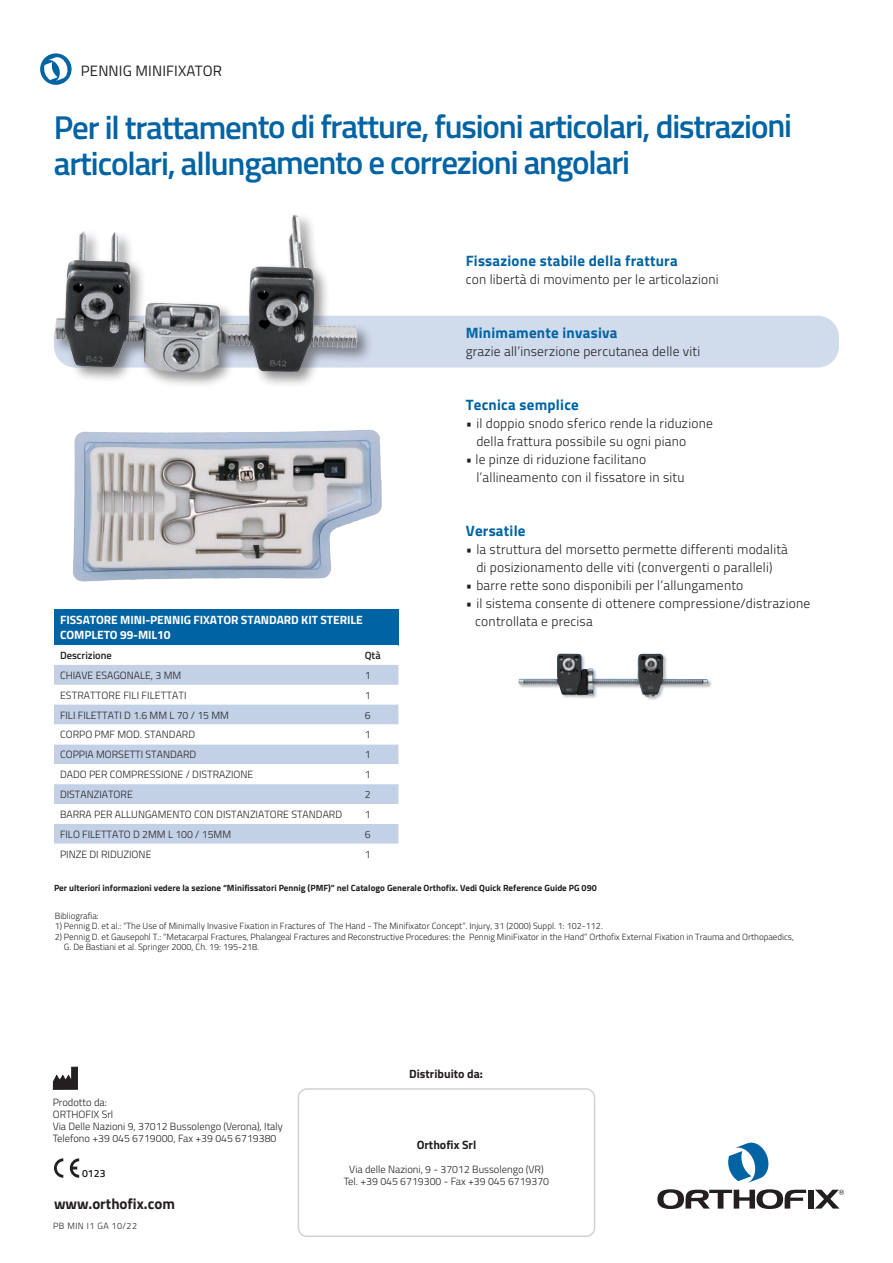
<style>
.page{position:relative;width:893px;height:1263px;background:#fff}
.page>*{position:absolute;margin:0;border:0;box-sizing:border-box;transform-origin:0 0}
.t1{font:600 33px/36.2px "Titillium";letter-spacing:-.04em;color:#0063a4}
.t2{font:700 15px "Titillium";letter-spacing:.015em;color:#0063a4}
.t3{font:15px "Titillium";letter-spacing:.01em;color:#231f20}
.t4{font:700 15px "Titillium";color:#231f20}
.t5{font:300 13.5px/18px "Titillium";letter-spacing:.015em;color:#231f20}
.t6{font:700 12px/15px "Titillium";letter-spacing:-.005em;color:#fff}
.t7{font:700 12px "Titillium";color:#231f20}
.t8{font:300 10.5px/12px "Titillium";color:#231f20}
.t9{font:600 10.5px "Titillium";color:#231f20}
.t10{font:300 9px/10.5px "Titillium";color:#231f20}
.t11{font:700 9px "Titillium";color:#231f20}
.t12{font:300 9px "Titillium";letter-spacing:.05em;color:#231f20}
</style>
<div class="page">
<div style="left:54px;top:316px;width:785px;height:51px;background:#d0dbec;border-radius:21px"></div>
<svg style="left:40px;top:53px;width:32px;height:32px"></svg>
<svg style="left:44px;top:56px;width:25px;height:25px"></svg>
<div style="left:518px;top:653px;width:194px;height:48px;background:#231f20;opacity:.3"></div>
<img style="left:519px;top:654px;width:189px;height:43px">
<div style="left:51px;top:211px;width:323px;height:178px;background:#231f20;opacity:.5"></div>
<img style="left:54px;top:215px;width:239px;height:152px">
<svg style="left:54px;top:1158px;width:9px;height:20px"></svg>
<svg style="left:70px;top:1158px;width:9px;height:20px"></svg>
<div style="left:298px;top:1088px;width:297px;height:149px;border:2px solid #d1d2d4;border-radius:9px"></div>
<svg style="left:657px;top:1189px;width:149px;height:20px"></svg>
<div style="left:808px;top:1190px;width:6px;height:18px;background:#231f20"></div>
<svg style="left:815px;top:1190px;width:29px;height:18px"></svg>
<svg style="left:728px;top:1142px;width:41px;height:41px"></svg>
<svg style="left:53px;top:1066px;width:25px;height:24px"></svg>
<div style="left:54px;top:609px;width:344px;height:36px;background:#0063a4"></div>
<svg style="left:54px;top:665px;width:344px;height:59px;fill:#c3d1e7"></svg>
<svg style="left:54px;top:724px;width:344px;height:120px"></svg>
<img style="left:73px;top:429px;width:309px;height:153px">
<h2 class="t3" style="left:81px;top:60px;width:143px">PENNIG MINIFIXATOR</h2>
<h1 class="t1" style="left:54px;top:107px;width:740px">Per il trattamento di fratture, fusioni articolari, distrazioni articolari, allungamento e correzioni angolari</h1>
<h2 class="t2" style="left:466px;top:250px;width:214px">Fissazione stabile della frattura</h2>
<p class="t5" style="left:466px;top:270px;width:254px">con libertà di movimento per le articolazioni</p>
<h2 class="t2" style="left:466px;top:322px;width:153px">Minimamente invasiva</h2>
<p class="t5" style="left:466px;top:342px;width:236px">grazie all’inserzione percutanea delle viti</p>
<p class="t6" style="left:60px;top:612px;width:304px">FISSATORE MINI-PENNIG FIXATOR STANDARD KIT STERILE<br>COMPLETO 99-MIL10</p>
<p class="t9" style="left:60px;top:647px;width:53px">Descrizione</p>
<p class="t9" style="left:365px;top:647px;width:17px">Qtà</p>
<p class="t8" style="left:60px;top:668px;width:123px">CHIAVE ESAGONALE, 3 MM</p>
<p class="t8" style="left:365px;top:668px;width:7px">1</p>
<p class="t8" style="left:60px;top:688px;width:128px">ESTRATTORE FILI FILETTATI</p>
<p class="t8" style="left:365px;top:688px;width:7px">1</p>
<p class="t8" style="left:60px;top:708px;width:170px">FILI FILETTATI D 1.6 MM L 70 / 15 MM</p>
<p class="t8" style="left:365px;top:708px;width:7px">6</p>
<p class="t8" style="left:60px;top:728px;width:137px">CORPO PMF MOD. STANDARD</p>
<p class="t8" style="left:365px;top:728px;width:7px">1</p>
<p class="t8" style="left:60px;top:748px;width:138px">COPPIA MORSETTI STANDARD</p>
<p class="t8" style="left:365px;top:748px;width:7px">1</p>
<p class="t8" style="left:60px;top:768px;width:195px">DADO PER COMPRESSIONE / DISTRAZIONE</p>
<p class="t8" style="left:365px;top:768px;width:7px">1</p>
<p class="t8" style="left:60px;top:788px;width:74px">DISTANZIATORE</p>
<p class="t8" style="left:365px;top:788px;width:7px">2</p>
<p class="t8" style="left:60px;top:808px;width:284px">BARRA PER ALLUNGAMENTO CON DISTANZIATORE STANDARD</p>
<p class="t8" style="left:365px;top:808px;width:7px">1</p>
<p class="t8" style="left:60px;top:827px;width:173px">FILO FILETTATO D 2MM L 100 / 15MM</p>
<p class="t8" style="left:365px;top:827px;width:7px">6</p>
<p class="t8" style="left:60px;top:847px;width:93px">PINZE DI RIDUZIONE</p>
<p class="t8" style="left:365px;top:847px;width:7px">1</p>
<h2 class="t2" style="left:466px;top:394px;width:115px">Tecnica semplice</h2>
<p class="t5" style="left:476px;top:414px;width:238px;text-indent:-11px">• il doppio snodo sferico rende la riduzione della frattura possibile su ogni piano</p>
<p class="t5" style="left:476px;top:450px;width:210px;text-indent:-11px">• le pinze di riduzione facilitano l’allineamento con il fissatore in situ</p>
<h2 class="t2" style="left:466px;top:520px;width:61px">Versatile</h2>
<p class="t5" style="left:466px;top:540px;width:324px;text-align:center">• la struttura del morsetto permette differenti modalità di posizionamento delle viti (convergenti o paralleli)</p>
<p class="t5" style="left:466px;top:576px;width:279px">• barre rette sono disponibili per l’allungamento</p>
<p class="t5" style="left:475px;top:594px;width:336px;text-indent:-10px">• il sistema consente di ottenere compressione/distrazione controllata e precisa</p>
<p class="t11" style="left:54px;top:881px;width:544px">Per ulteriori informazioni vedere la sezione “Minifissatori Pennig (PMF)” nel Catalogo Generale Orthofix. Vedi Quick Reference Guide PG 090</p>
<p class="t10" style="left:55px;top:910px;width:46px">Bibliografia:</p>
<p class="t10" style="left:55px;top:920px;width:549px">1) Pennig D. et al.: “The Use of Minimally Invasive Fixation in Fractures of The Hand - The Minifixator Concept”. Injury, 31 (2000) Suppl. 1: 102-112.</p>
<p class="t10" style="left:64px;top:931px;width:732px;text-indent:-9px">2) Pennig D. et Gausepohl T.: “Metacarpal Fractures, Phalangeal Fractures and Reconstructive Procedures: the Pennig MiniFixator in the Hand” Orthofix External Fixation in Trauma and Orthopaedics,<br>G. De Bastiani et al. Springer 2000, Ch. 19: 195-218.</p>
<p class="t8" style="left:53px;top:1095px;width:232px">Prodotto da:<br>ORTHOFIX Srl<br>Via Delle Nazioni 9, 37012 Bussolengo (Verona), Italy<br>Telefono +39 045 6719000, Fax +39 045 6719380</p>
<p class="t9" style="left:82px;top:1165px;width:25px">0123</p>
<h2 class="t4" style="left:54px;top:1192px;width:122px">www.orthofix.com</h2>
<p class="t12" style="left:53px;top:1220px;width:85px">PB MIN I1 GA 10/22</p>
<p class="t7" style="left:409px;top:1065px;width:75px">Distribuito da:</p>
<p class="t7" style="left:417px;top:1136px;width:61px">Orthofix Srl</p>
<p class="t8" style="left:344px;top:1163px;width:207px;text-align:center">Via delle Nazioni, 9 - 37012 Bussolengo (VR)<br>Tel. +39 045 6719300 - Fax +39 045 6719370</p>
</div>
